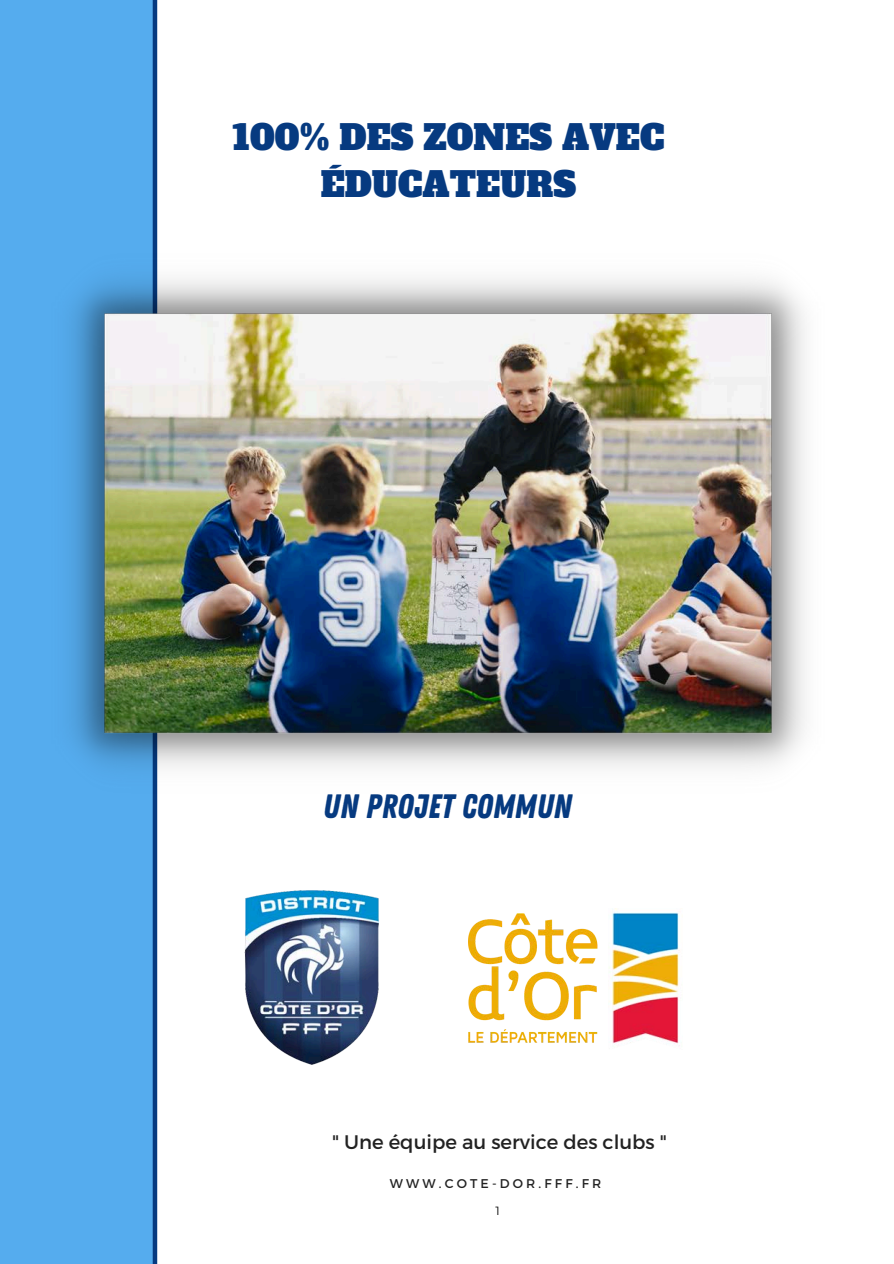
<style>
.page{position:relative;width:894px;height:1264px;background:#fff}
.page>*{position:absolute;margin:0;border:0;box-sizing:border-box;transform-origin:0 0}
.t1{font:33.75px/47px "Alfa Slab One";color:#063a80;text-align:center}
.t2{font:33.75px "Zing Rust Base";color:#063a80}
.t3{font:19.65px "Montserrat";color:#222}
.t4{font:12.6px "Montserrat";letter-spacing:.25em;color:#222}
.t5{font:11.85px "Montserrat";color:#000}
</style>
<div class="page">
<img style="left:244px;top:890px;width:135px;height:175px">
<img style="left:468px;top:908px;width:212px;height:139px">
<div style="left:0;top:0;width:155px;height:1263px;background:#55acee"></div>
<hr style="left:153px;top:0;width:4px;height:1263px;background:#063a80">
<img style="left:71px;top:230px;width:734px;height:586px">
<h2 class="t1" style="left:232px;top:114px;width:433px">100% DES ZONES AVEC<br>ÉDUCATEURS</h2>
<p class="t2" style="left:323px;top:786px;width:250px">UN PROJET COMMUN</p>
<p class="t3" style="left:332px;top:1128px;width:336px">" Une équipe au service des clubs "</p>
<h3 class="t4" style="left:390px;top:1175px;width:213px">WWW.COTE-DOR.FFF.FR</h3>
<p class="t5" style="left:495px;top:1203px;width:6px">1</p>
</div>
